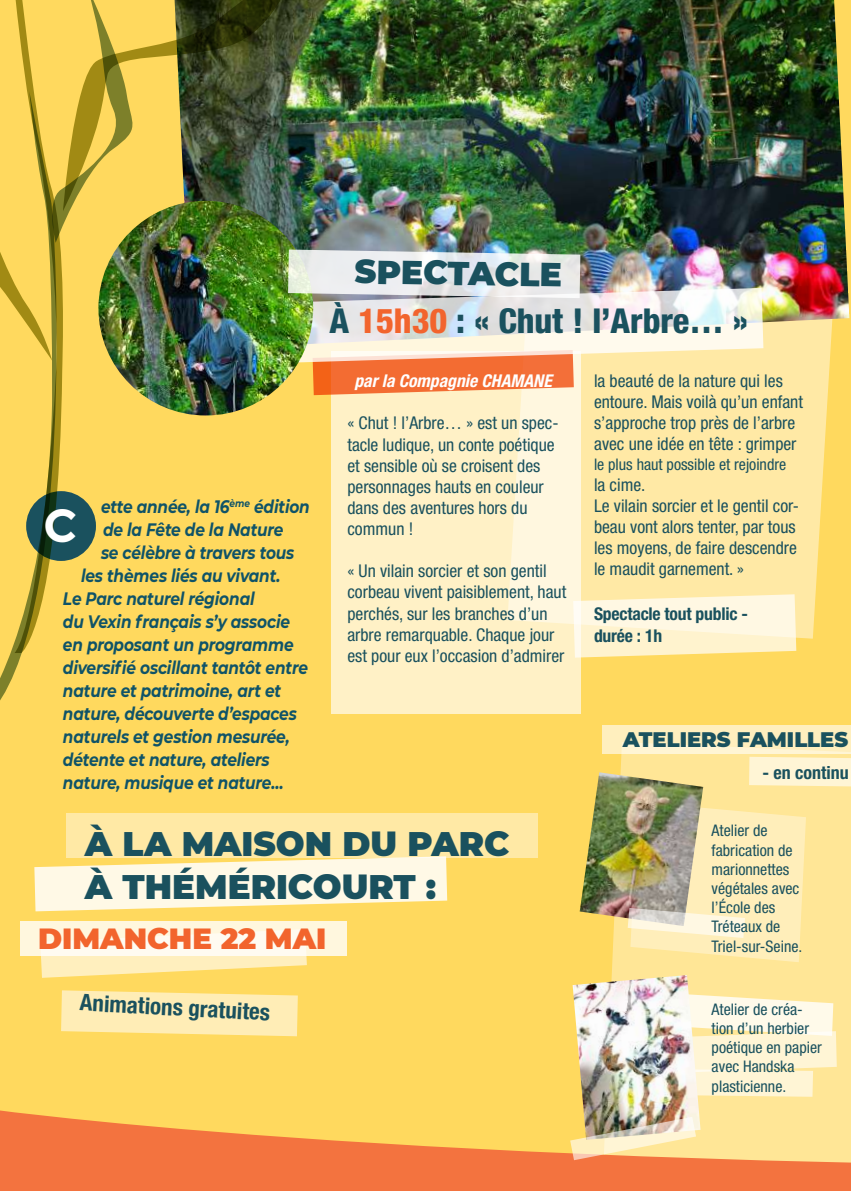
<style>
.page{position:relative;width:851px;height:1191px;background:#fff}
.page>*{position:absolute;margin:0;border:0;box-sizing:border-box;transform-origin:0 0}
.t1{font:700 46.2px "Montserrat";color:#fff}
.t2{font:800 condensed 34.4px "Helvetica Neue";color:#1a515e}
.t3{font:900 34px/43px "Montserrat";color:#1a515e}
.t4{font:900 33.2px "Montserrat";color:#1a515e}
.t5{font:900 29.2px "Montserrat";color:#f2642d}
.t6{font:700 condensed 23px "Helvetica Neue";color:#1a515e}
.t7{font:900 21px "Montserrat";color:#1a515e}
.t8{font:italic 700 18px "Montserrat";letter-spacing:-.01em;color:#0f5368;scale:.85 1}
.t9{font:700 condensed 18px "Helvetica Neue";color:#1a515e}
.t10{font:condensed 17.6px/21.2px "Helvetica Neue";color:#1a515e}
.t11{font:700 condensed 17.6px/21.2px "Helvetica Neue";letter-spacing:-.01em;color:#1a515e}
.t12{font:italic 700 condensed 17.6px "Helvetica Neue";color:#fff}
.t13{font:condensed 16px/19.2px "Helvetica Neue";color:#1a515e}
.s1{color:#f2642d}
</style>
<div class="page">
<div style="left:0;top:0;width:850px;height:1182px;background:#ffd95e"></div>
<div style="left:603px;top:753px;width:247px;height:353px;background:#ffe696"></div>
<div style="left:581px;top:350px;width:250px;height:288px;background:#ffe9a5"></div>
<img style="left:252px;top:0;width:597px;height:350px">
<svg style="left:0;top:1106px;width:850px;height:85px;background:#f79956"></svg>
<svg style="left:749px;top:756px;width:101px;height:32px;background:#fff3cd"></svg>
<svg style="left:700px;top:993px;width:136px;height:103px;background:#fff4d2"></svg>
<img style="left:200px;top:895px;width:337px;height:296px">
<svg style="left:332px;top:395px;width:249px;height:318px;background:#fff2ca"></svg>
<svg style="left:573px;top:594px;width:223px;height:63px;background:#fff4d2"></svg>
<div style="left:602px;top:725px;width:248px;height:28px;background:linear-gradient(to bottom,#ffedb8,#fff2cb)"></div>
<img style="left:572px;top:975px;width:128px;height:164px">
<img style="left:570px;top:1116px;width:126px;height:44px">
<div style="left:21px;top:920px;width:325px;height:35px;background:#fff7de"></div>
<svg style="left:34px;top:858px;width:413px;height:53px"></svg>
<div style="left:66px;top:813px;width:471px;height:45px;background:#ffe9a5"></div>
<svg style="left:61px;top:990px;width:237px;height:46px;background:#ffeaab"></svg>
<svg style="left:40px;top:929px;width:267px;height:48px"></svg>
<img style="left:142px;top:0;width:156px;height:211px">
<svg style="left:0;top:0;width:142px;height:701px"></svg>
<img style="left:579px;top:772px;width:124px;height:154px">
<svg style="left:627px;top:802px;width:178px;height:160px;background:#e5d6a8"></svg>
<img style="left:98px;top:201px;width:215px;height:214px;border-radius:107px">
<img style="left:245px;top:249px;width:518px;height:146px">
<h3 class="t4" style="left:355px;top:246px;width:209px;rotate:1deg">SPECTACLE</h3>
<p class="t8" style="left:101px;top:493px;width:247px">ette année, la 16<sup>ème</sup> édition</p>
<p class="t8" style="left:103px;top:516px;width:214px">de la Fête de la Nature</p>
<p class="t8" style="left:101px;top:539px;width:229px">se célèbre à travers tous</p>
<p class="t8" style="left:81px;top:562px;width:236px">les thèmes liés au vivant.</p>
<p class="t8" style="left:63px;top:585px;width:227px">Le Parc naturel régional</p>
<p class="t8" style="left:63px;top:608px;width:268px">du Vexin français s’y associe</p>
<p class="t8" style="left:63px;top:631px;width:273px">en proposant un programme</p>
<p class="t8" style="left:63px;top:654px;width:290px">diversifié oscillant tantôt entre</p>
<p class="t8" style="left:63px;top:677px;width:258px">nature et patrimoine, art et</p>
<p class="t8" style="left:63px;top:700px;width:276px">nature, découverte d’espaces</p>
<p class="t8" style="left:63px;top:723px;width:268px">naturels et gestion mesurée,</p>
<p class="t8" style="left:63px;top:746px;width:245px">détente et nature, ateliers</p>
<p class="t8" style="left:63px;top:769px;width:261px">nature, musique et nature…</p>
<h1 class="t1" style="left:43px;top:498px;width:35px">C</h1>
<h2 class="t2" style="left:329px;top:299px;width:420px">À <span class="s1">15h30</span> : « Chut ! l’Arbre… »</h2>
<p class="t12" style="left:354px;top:370px;width:199px">par la Compagnie CHAMANE</p>
<p class="t10" style="left:347px;top:412px;width:213px">« Chut ! l’Arbre… » est un spec&shy;tacle ludique, un conte poétique et sensible où se croisent des personnages hauts en couleur dans des aventures hors du commun !</p>
<p class="t10" style="left:347px;top:560px;width:220px">« Un vilain sorcier et son gentil corbeau vivent paisiblement, haut perchés, sur les branches d’un arbre remarquable. Chaque jour est pour eux l’occasion d’admirer</p>
<p class="t10" style="left:594px;top:370px;width:210px">la beauté de la nature qui les entoure. Mais voilà qu’un enfant s’approche trop près de l’arbre avec une idée en tête : grimper</p>
<p class="t13" style="left:594px;top:454px;width:194px">le plus haut possible et rejoindre</p>
<p class="t10" style="left:594px;top:474px;width:206px">la cime.<br>Le vilain sorcier et le gentil cor&shy;beau vont alors tenter, par tous les moyens, de faire descendre le maudit garnement. »</p>
<p class="t11" style="left:594px;top:603px;width:156px">Spectacle tout public - durée : 1h</p>
<p class="t7" style="left:622px;top:724px;width:227px">ATELIERS FAMILLES</p>
<p class="t9" style="left:762px;top:761px;width:88px">- en continu</p>
<h3 class="t3" style="left:85px;top:820px;width:426px">À LA MAISON DU PARC<br>À THÉMÉRICOURT :</h3>
<h3 class="t5" style="left:38px;top:916px;width:289px">DIMANCHE 22 MAI</h3>
<h3 class="t6" style="left:81px;top:988px;width:192px;rotate:3deg">Animations gratuites</h3>
<p class="t13" style="left:711px;top:821px;width:92px">Atelier de fabrication de marionnettes végétales avec l’École des<br>Tréteaux de<br>Triel-sur-Seine.</p>
<p class="t13" style="left:711px;top:999px;width:112px">Atelier de créa&shy;tion d’un herbier poétique en papier avec Handska plasticienne.</p>
</div>
